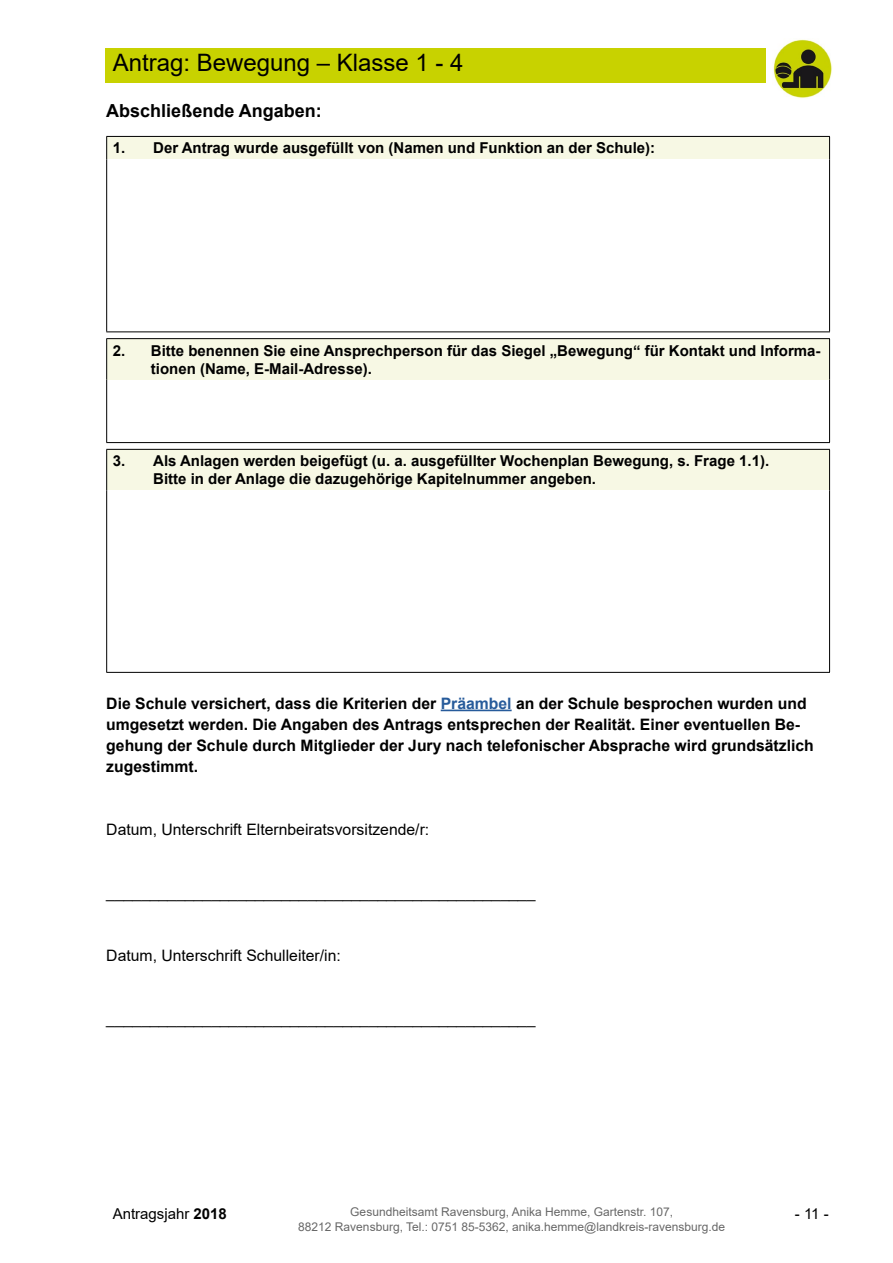
<style>
.page{position:relative;width:893px;height:1263px;background:#fff}
.page>*{position:absolute;margin:0;border:0;box-sizing:border-box;transform-origin:0 0}
.t1{font:24px "Arial";color:#000}
.Kapitelüberschriften{font:700 18px "Arial";color:#000}
.fließtext{font:700 15.75px/21px "Arial";color:#000}
.fließtext-2{font:15.75px "Arial";color:#000}
.unterüberschrift{font:700 15px/18px "Arial";color:#000}
.Unterüberschrift-ein{font:700 15px/18px "Arial";color:#000}
.t2{font:15px "Arial";color:#000}
.t3{font:12px "Arial";color:#000}
.s1{color:#275b9b}
.s2{font-weight:700}
</style>
<div class="page">
<div style="left:105px;top:48px;width:661px;height:35px;background:#c8d200"></div>
<img style="left:773px;top:39px;width:59px;height:59px">
<hr style="left:441px;top:710px;width:71px;height:1px;background:#275b9b">
<div style="left:107px;top:136px;width:723px;height:23px;background:#f7f8e4"></div>
<hr style="left:106px;top:136px;width:724px;height:1px;background:#000">
<svg style="left:106px;top:137px;width:1px;height:22px"></svg>
<svg style="left:829px;top:137px;width:1px;height:22px"></svg>
<hr style="left:106px;top:159px;width:1px;height:172px;background:#000">
<hr style="left:829px;top:159px;width:1px;height:172px;background:#000">
<hr style="left:106px;top:331px;width:724px;height:1px;background:#000">
<div style="left:107px;top:339px;width:723px;height:41px;background:#f7f8e4"></div>
<hr style="left:106px;top:338px;width:724px;height:1px;background:#000">
<hr style="left:106px;top:339px;width:1px;height:41px;background:#000">
<hr style="left:829px;top:339px;width:1px;height:41px;background:#000">
<hr style="left:106px;top:380px;width:1px;height:62px;background:#000">
<hr style="left:829px;top:380px;width:1px;height:62px;background:#000">
<hr style="left:106px;top:442px;width:724px;height:1px;background:#000">
<div style="left:107px;top:449px;width:723px;height:41px;background:#f7f8e4"></div>
<hr style="left:106px;top:449px;width:724px;height:1px;background:#000">
<hr style="left:106px;top:450px;width:1px;height:40px;background:#000">
<hr style="left:829px;top:450px;width:1px;height:40px;background:#000">
<hr style="left:106px;top:490px;width:1px;height:182px;background:#000">
<hr style="left:829px;top:490px;width:1px;height:182px;background:#000">
<hr style="left:106px;top:672px;width:724px;height:1px;background:#000">
<h1 class="t1" style="left:113px;top:46px;width:352px">Antrag: Bewegung – Klasse 1 - 4</h1>
<p class="Kapitelüberschriften" style="left:106px;top:98px;width:217px">Abschließende Angaben:</p>
<p class="unterüberschrift" style="left:113px;top:139px;width:544px">1. Der Antrag wurde ausgefüllt von (Namen und Funktion an der Schule):</p>
<p class="Unterüberschrift-ein" style="left:151px;top:341px;width:671px;text-indent:-38px">2. Bitte benennen Sie eine Ansprechperson für das Siegel „Bewegung“ für Kontakt und Informa&shy;tionen (Name, E-Mail-Adresse).</p>
<p class="unterüberschrift" style="left:153px;top:452px;width:617px;text-indent:-40px">3. Als Anlagen werden beigefügt (u. a. ausgefüllter Wochenplan Bewegung, s. Frage 1.1).<br>Bitte in der Anlage die dazugehörige Kapitelnummer angeben.</p>
<p class="fließtext" style="left:106px;top:693px;width:709px">Die Schule versichert, dass die Kriterien der <span class="s1">Präambel</span> an der Schule besprochen wurden und umgesetzt werden. Die Angaben des Antrags entsprechen der Realität. Einer eventuellen Be&shy;gehung der Schule durch Mitglieder der Jury nach telefonischer Absprache wird grundsätzlich zugestimmt.</p>
<p class="fließtext-2" style="left:106px;top:818px;width:324px">Datum, Unterschrift Elternbeiratsvorsitzende/r:</p>
<p class="fließtext-2" style="left:106px;top:881px;width:431px">_________________________________________________</p>
<p class="fließtext-2" style="left:106px;top:944px;width:236px">Datum, Unterschrift Schulleiter/in:</p>
<p class="fließtext-2" style="left:106px;top:1007px;width:431px">_________________________________________________</p>
<p class="t2" style="left:113px;top:1203px;width:116px">Antragsjahr <span class="s2">2018</span></p>
<p class="t3" style="left:350px;top:1204px;width:324px">Gesundheitsamt Ravensburg, Anika Hemme, Gartenstr. 107,</p>
<p class="t2" style="left:795px;top:1203px;width:35px">- 11 -</p>
<p class="t3" style="left:298px;top:1218px;width:428px">88212 Ravensburg, Tel.: 0751 85-5362, anika.hemme@landkreis-ravensburg.de</p>
</div>
